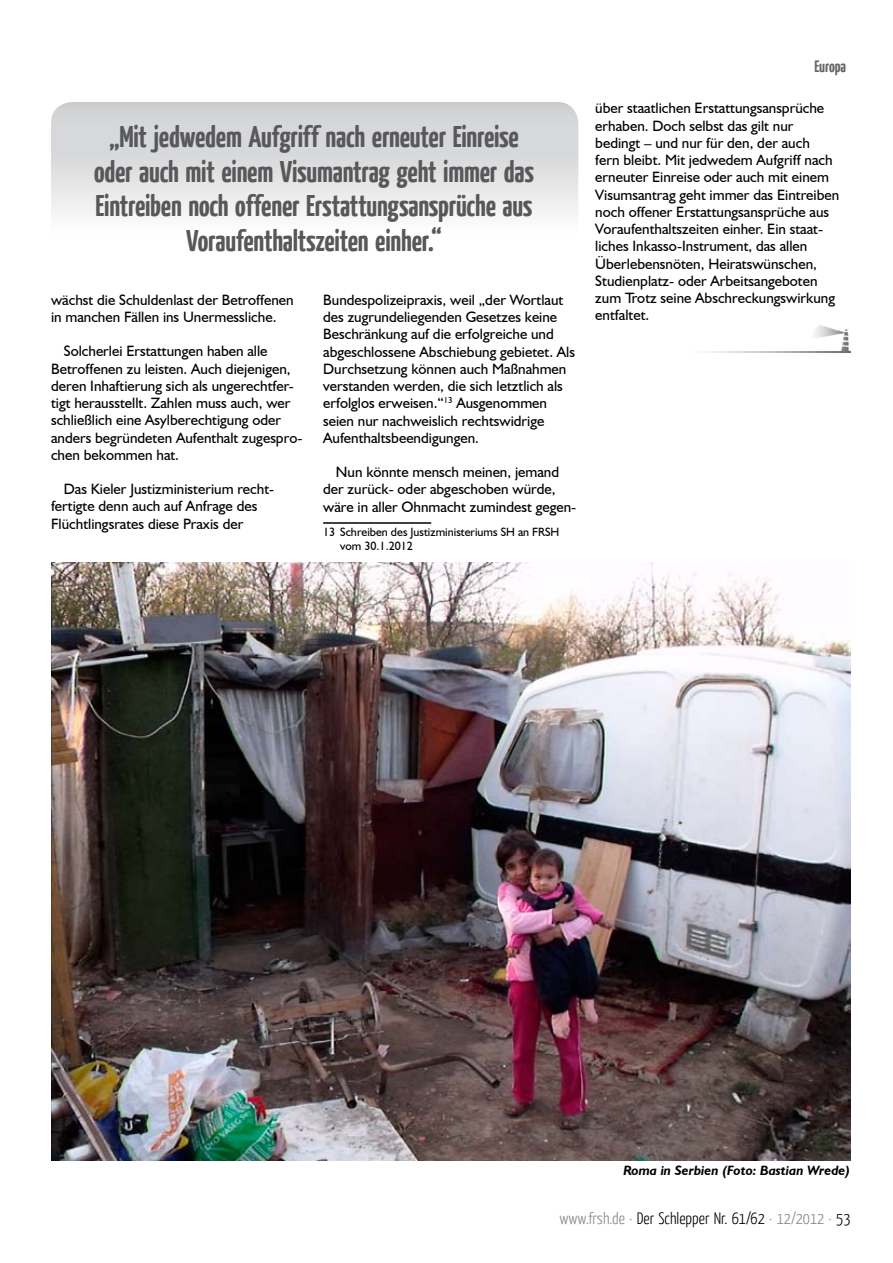
<style>
.page{position:relative;width:893px;height:1263px;background:#fff}
.page>*{position:absolute;margin:0;border:0;box-sizing:border-box;transform-origin:0 0}
.t1{font:700 30px/34.5px "Yanone Kaffeesatz";letter-spacing:-.005em;color:#58585a;text-align:center}
.t2{font:300 16.5px "Yanone Kaffeesatz";color:#000}
.t3{font:700 16.5px "Yanone Kaffeesatz";letter-spacing:-.01em;color:#000}
.t4{font:15px/17.2px "Humanist 521 BT";color:#000}
.t5{font:italic 700 13.5px "Humanist 521 BT";color:#000}
.t6{font:12px/13.5px "Humanist 521 BT";color:#000}
.s1{color:#87888a}
</style>
<div class="page">
<hr style="left:323px;top:522px;width:108px;height:2px;background:#000">
<img style="left:811px;top:325px;width:39px;height:28px">
<img style="left:709px;top:351px;width:141px;height:1px">
<svg style="left:51px;top:102px;width:527px;height:111px;background:#dddedf"></svg>
<img style="left:51px;top:562px;width:799px;height:599px">
<h1 class="t1" style="left:94px;top:118px;width:441px">„Mit jedwedem Aufgriff nach erneuter Einreise oder auch mit einem Visumantrag geht immer das Eintreiben noch offener Erstattungsansprüche aus Voraufenthaltszeiten einher.“</h1>
<p class="t4" style="left:51px;top:291px;width:244px">wächst die Schuldenlast der Betroffenen in manchen Fällen ins Unermessliche.</p>
<p class="t4" style="left:51px;top:342px;width:253px;text-indent:13px">Solcherlei Erstattungen haben alle Betroffenen zu leisten. Auch diejenigen, deren Inhaftierung sich als ungerechtfer&shy;tigt herausstellt. Zahlen muss auch, wer schließlich eine Asylberechtigung oder anders begründeten Aufenthalt zugespro&shy;chen bekommen hat.</p>
<p class="t4" style="left:51px;top:480px;width:225px;text-indent:13px">Das Kieler Justizministerium recht&shy;fertigte denn auch auf Anfrage des<br>Flüchtlingsrates diese Praxis der</p>
<p class="t4" style="left:323px;top:291px;width:253px">Bundespolizeipraxis, weil „der Wortlaut des zugrundeliegenden Gesetzes keine Beschränkung auf die erfolgreiche und abgeschlossene Abschiebung gebietet. Als Durchsetzung können auch Maßnahmen verstanden werden, die sich letztlich als erfolglos erweisen.“<sup>13</sup> Ausgenommen seien nur nachweislich rechtswidrige Aufenthaltsbeendigungen.</p>
<p class="t4" style="left:323px;top:463px;width:255px;text-indent:13px">Nun könnte mensch meinen, jemand der zurück- oder abgeschoben würde, wäre in aller Ohnmacht zumindest gegen-</p>
<p class="t6" style="left:340px;top:525px;width:221px;text-indent:-17px">13 Schreiben des Justizministeriums SH an FRSH vom 30.1.2012</p>
<p class="t3" style="left:814px;top:55px;width:33px">Europa</p>
<p class="t4" style="left:595px;top:99px;width:245px">über staatlichen Erstattungsansprüche erhaben. Doch selbst das gilt nur bedingt – und nur für den, der auch<br>fern bleibt. Mit jedwedem Aufgriff nach erneuter Einreise oder auch mit einem Visumsantrag geht immer das Eintreiben noch offener Erstattungsansprüche aus Voraufenthaltszeiten einher. Ein staat&shy;liches Inkasso-Instrument, das allen Überlebensnöten, Heiratswünschen, Studienplatz- oder Arbeitsangeboten zum Trotz seine Abschreckungswirkung entfaltet.</p>
<p class="t5" style="left:623px;top:1162px;width:228px">Roma in Serbien (Foto: Bastian Wrede)</p>
<p class="t2" style="left:559px;top:1208px;width:293px"><span class="s1">www.frsh.de ·</span> Der Schlepper Nr. 61/62 <span class="s1">· 12/2012 ·</span> 53</p>
</div>
